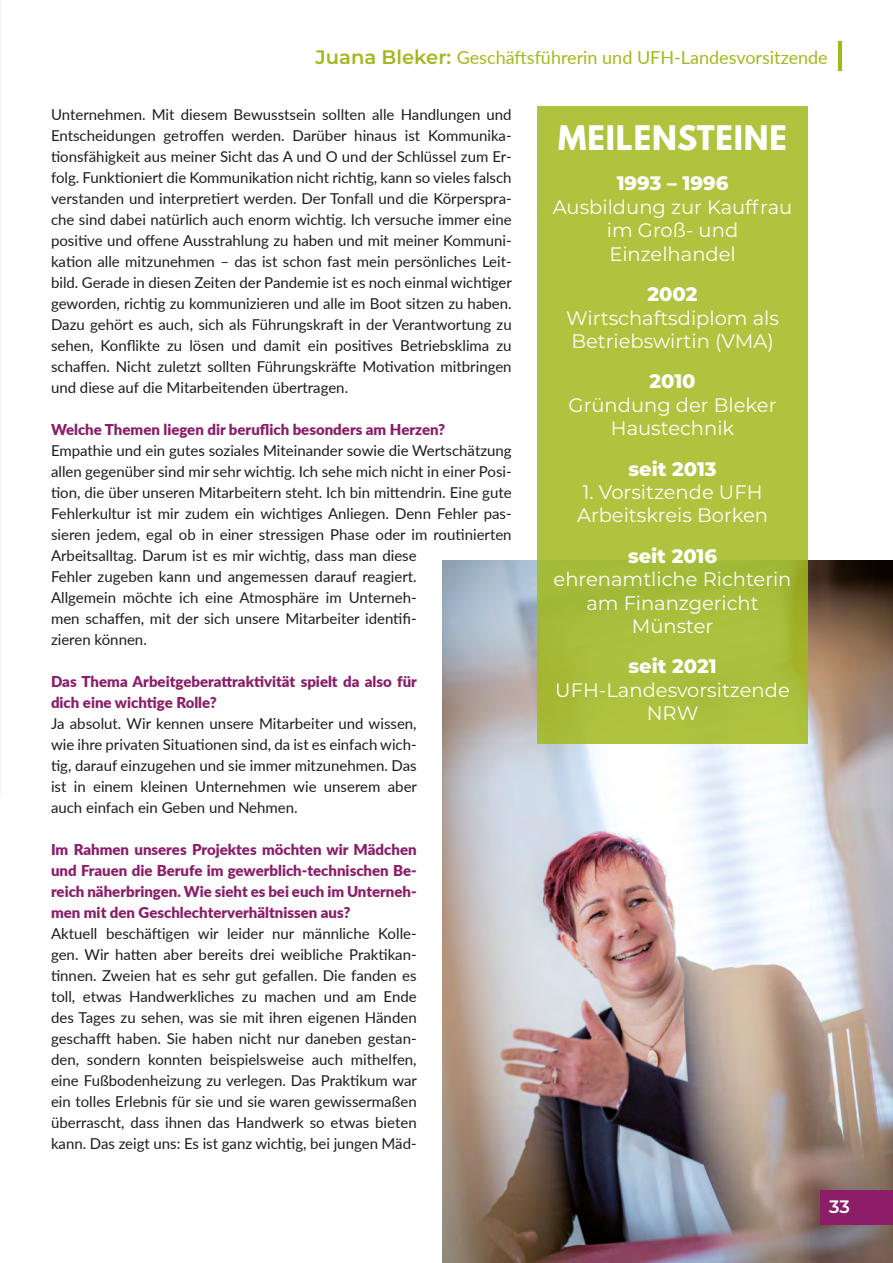
<style>
.page{position:relative;width:893px;height:1263px;background:#fff}
.page>*{position:absolute;margin:0;border:0;box-sizing:border-box;transform-origin:0 0}
.Brsch_Head_weiss{font:700 30px "League Spartan";letter-spacing:.03em;color:#fff}
.Brsch_Head_Sub_weiss{font:19.5px/23.4px "Montserrat";color:#fff;text-align:center}
.Brsch_Head_Sub_weiss-2{font:800 19.5px "Montserrat";color:#fff}
.Brsch_Kolumne{font:18px "Lato";color:#a2b91c}
.t1{font:600 18px "Montserrat";color:#fff}
.Brsch_Copy{font:15px/21px "Lato";color:#1d1d1b;text-align:justify}
.Brsch_Copy-2{font:900 15px/21px "Lato";color:#8b1d69}
.s1{font-family:"Montserrat";font-weight:600;font-size:19.5px}
.s2{font-weight:800}
</style>
<div class="page">
<img style="left:0;top:0;width:1px;height:795px">
<img style="left:442px;top:560px;width:451px;height:703px">
<div style="left:821px;top:1191px;width:72px;height:34px;background:#8b1d69"></div>
<hr style="left:838px;top:42px;width:4px;height:29px;background:#a2b91c">
<div style="left:537px;top:106px;width:271px;height:638px;background:#b0c33e"></div>
<p class="Brsch_Kolumne" style="left:316px;top:44px;width:514px"><span class="s1">Juana Bleker:</span> Geschäftsführerin und UFH-Landesvorsitzende</p>
<p class="Brsch_Copy" style="left:51px;top:103px;width:462px">Unternehmen. Mit diesem Bewusstsein sollten alle Handlungen und Entscheidungen getroffen werden. Darüber hinaus ist Kommunika&shy;tionsfähigkeit aus meiner Sicht das A und O und der Schlüssel zum Er&shy;folg. Funktioniert die Kommunikation nicht richtig, kann so vieles falsch verstanden und interpretiert werden. Der Tonfall und die Körperspra&shy;che sind dabei natürlich auch enorm wichtig. Ich versuche immer eine positive und offene Ausstrahlung zu haben und mit meiner Kommuni&shy;kation alle mitzunehmen – das ist schon fast mein persönliches Leit&shy;bild. Gerade in diesen Zeiten der Pandemie ist es noch einmal wichtiger geworden, richtig zu kommunizieren und alle im Boot sitzen zu haben.<br>Dazu gehört es auch, sich als Führungskraft in der Verantwortung zu sehen, Konflikte zu lösen und damit ein positives Betriebsklima zu schaffen. Nicht zuletzt sollten Führungskräfte Motivation mitbringen und diese auf die Mitarbeitenden übertragen.</p>
<p class="Brsch_Copy-2" style="left:51px;top:418px;width:396px">Welche Themen liegen dir beruflich besonders am Herzen?</p>
<p class="Brsch_Copy" style="left:51px;top:439px;width:462px;text-align:left">Empathie und ein gutes soziales Miteinander sowie die Wertschätzung allen gegenüber sind mir sehr wichtig. Ich sehe mich nicht in einer Posi&shy;tion, die über unseren Mitarbeitern steht. Ich bin mittendrin. Eine gute Fehlerkultur ist mir zudem ein wichtiges Anliegen. Denn Fehler pas&shy;sieren jedem, egal ob in einer stressigen Phase oder im routinierten Arbeitsalltag. Darum ist es mir wichtig, dass man diese<br>Fehler zugeben kann und angemessen darauf reagiert.<br>Allgemein möchte ich eine Atmosphäre im Unterneh-<br>men schaffen, mit der sich unsere Mitarbeiter identifi-<br>zieren können.</p>
<p class="Brsch_Copy-2" style="left:51px;top:670px;width:367px">Das Thema Arbeitgeberattraktivität spielt da also für dich eine wichtige Rolle?</p>
<p class="Brsch_Copy" style="left:51px;top:712px;width:367px">Ja absolut. Wir kennen unsere Mitarbeiter und wissen, wie ihre privaten Situationen sind, da ist es einfach wich&shy;tig, darauf einzugehen und sie immer mitzunehmen. Das ist in einem kleinen Unternehmen wie unserem aber auch einfach ein Geben und Nehmen.</p>
<p class="Brsch_Copy-2" style="left:51px;top:838px;width:367px;text-align:justify">Im Rahmen unseres Projektes möchten wir Mädchen und Frauen die Berufe im gewerblich-technischen Be&shy;reich näherbringen. Wie sieht es bei euch im Unterneh&shy;men mit den Geschlechterverhältnissen aus?</p>
<p class="Brsch_Copy" style="left:51px;top:922px;width:367px">Aktuell beschäftigen wir leider nur männliche Kolle&shy;gen. Wir hatten aber bereits drei weibliche Praktikan&shy;tinnen. Zweien hat es sehr gut gefallen. Die fanden es toll, etwas Handwerkliches zu machen und am Ende des Tages zu sehen, was sie mit ihren eigenen Händen geschafft haben. Sie haben nicht nur daneben gestan&shy;den, sondern konnten beispielsweise auch mithelfen, eine Fußbodenheizung zu verlegen. Das Praktikum war ein tolles Erlebnis für sie und sie waren gewissermaßen überrascht, dass ihnen das Handwerk so etwas bieten kann. Das zeigt uns: Es ist ganz wichtig, bei jungen Mäd-</p>
<p class="Brsch_Head_weiss" style="left:558px;top:114px;width:230px">MEILENSTEINE</p>
<p class="Brsch_Head_Sub_weiss" style="left:553px;top:171px;width:241px"><span class="s2">1993 – 1996<br></span>Ausbildung zur Kauffrau im Groß- und<br>Einzelhandel</p>
<p class="Brsch_Head_Sub_weiss" style="left:566px;top:282px;width:214px"><span class="s2">2002<br></span>Wirtschaftsdiplom als<br>Betriebswirtin (VMA)</p>
<p class="Brsch_Head_Sub_weiss" style="left:569px;top:369px;width:209px"><span class="s2">2010<br></span>Gründung der Bleker<br>Haustechnik</p>
<p class="Brsch_Head_Sub_weiss-2" style="left:628px;top:454px;width:90px">seit 2013</p>
<p class="Brsch_Head_Sub_weiss" style="left:577px;top:480px;width:193px;text-align:left">1. Vorsitzende UFH<br>Arbeitskreis Borken</p>
<p class="Brsch_Head_Sub_weiss" style="left:554px;top:543px;width:239px"><span class="s2">seit 2016 </span>ehrenamtliche Richterin am Finanzgericht<br>Münster</p>
<p class="Brsch_Head_Sub_weiss" style="left:555px;top:654px;width:236px"><span class="s2">seit 2021<br></span>UFH-Landesvorsitzende<br>NRW</p>
<p class="t1" style="left:829px;top:1194px;width:22px">33</p>
</div>
